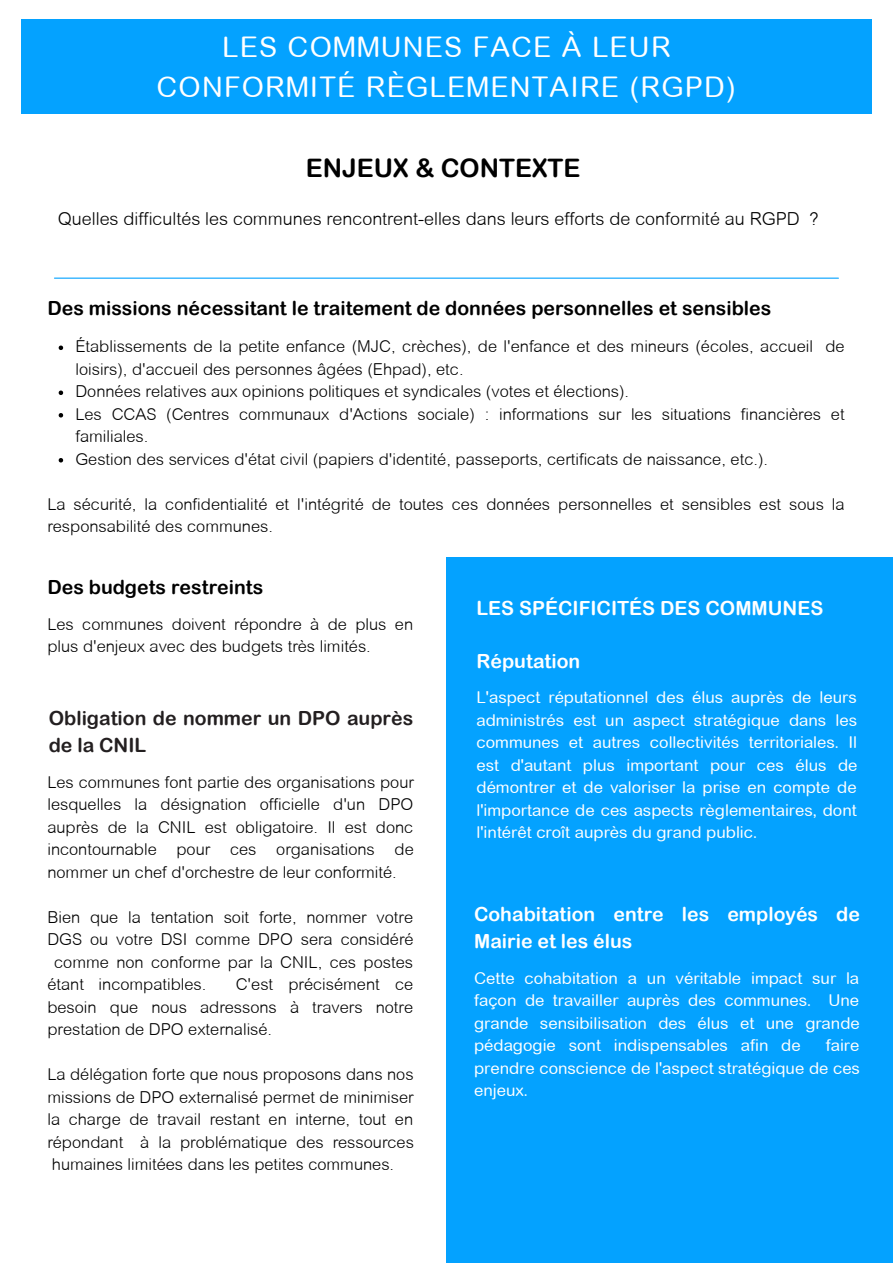
<style>
.page{position:relative;width:893px;height:1264px;background:#fff}
.page>*{position:absolute;margin:0;border:0;box-sizing:border-box;transform-origin:0 0}
.t1{font:28.5px/39.3px "Arial Rounded MT";letter-spacing:.045em;color:#fff;text-align:center}
.t2{font:25.5px "Arial Rounded MT Bold";color:#000}
.t3{font:19.5px "Arial Rounded MT Bold";color:#000}
.t4{font:19.5px/27px "Arial Rounded MT Bold";color:#fff}
.t5{font:19.5px/27px "Arial Rounded MT Bold";color:#231f20}
.t6{font:300 18px "Arial Rounded MT";color:#000}
.t7{font:300 16.5px/22.5px "Arial Rounded MT";color:#000}
.t8{font:16.5px/22.5px "Arial Rounded MT";color:#fff;text-align:justify}
</style>
<div class="page">
<div style="left:22px;top:19px;width:848px;height:95px;background:#04a2ff"></div>
<div style="left:446px;top:556px;width:446px;height:706px;background:#04a2ff"></div>
<hr style="left:54px;top:277px;width:784px;height:2px;background:#04a2ff">
<svg style="left:59px;top:345px;width:4px;height:5px"></svg>
<svg style="left:59px;top:390px;width:4px;height:5px"></svg>
<svg style="left:59px;top:413px;width:4px;height:4px"></svg>
<svg style="left:59px;top:458px;width:4px;height:4px"></svg>
<h1 class="t1" style="left:156px;top:27px;width:581px">LES COMMUNES FACE À LEUR<br>CONFORMITÉ RÈGLEMENTAIRE (RGPD)</h1>
<h2 class="t2" style="left:306px;top:153px;width:276px">ENJEUX &amp; CONTEXTE</h2>
<p class="t6" style="left:58px;top:208px;width:762px">Quelles difficultés les communes rencontrent-elles dans leurs efforts de conformité au RGPD ?</p>
<p class="t3" style="left:47px;top:297px;width:725px">Des missions nécessitant le traitement de données personnelles et sensibles</p>
<p class="t7" style="left:75px;top:335px;width:770px">Établissements de la petite enfance (MJC, crèches), de l'enfance et des mineurs (écoles, accueil de loisirs), d'accueil des personnes âgées (Ehpad), etc.<br>Données relatives aux opinions politiques et syndicales (votes et élections).<br>Les CCAS (Centres communaux d'Actions sociale) : informations sur les situations financières et familiales.<br>Gestion des services d'état civil (papiers d'identité, passeports, certificats de naissance, etc.).</p>
<p class="t7" style="left:47px;top:492px;width:798px">La sécurité, la confidentialité et l'intégrité de toutes ces données personnelles et sensibles est sous la responsabilité des communes.</p>
<p class="t3" style="left:47px;top:575px;width:217px">Des budgets restreints</p>
<p class="t7" style="left:47px;top:612px;width:367px">Les communes doivent répondre à de plus en plus d'enjeux avec des budgets très limités.</p>
<p class="t5" style="left:49px;top:704px;width:366px">Obligation de nommer un DPO auprès de la CNIL</p>
<p class="t7" style="left:47px;top:770px;width:368px;text-align:justify">Les communes font partie des organisations pour lesquelles la désignation officielle d'un DPO auprès de la CNIL est obligatoire. Il est donc incontournable pour ces organisations de nommer un chef d'orchestre de leur conformité.</p>
<p class="t7" style="left:47px;top:905px;width:367px">Bien que la tentation soit forte, nommer votre</p>
<p class="t7" style="left:47px;top:928px;width:368px">DGS ou votre DSI comme DPO sera considéré</p>
<p class="t7" style="left:54px;top:950px;width:360px">comme non conforme par la CNIL, ces postes</p>
<p class="t7" style="left:47px;top:973px;width:160px">étant incompatibles.</p>
<p class="t7" style="left:47px;top:973px;width:367px;text-align:justify;text-indent:188px">C'est précisément ce besoin que nous adressons à travers notre prestation de DPO externalisé.</p>
<p class="t7" style="left:47px;top:1063px;width:368px;text-align:justify">La délégation forte que nous proposons dans nos missions de DPO externalisé permet de minimiser la charge de travail restant en interne, tout en répondant à la problématique des ressources humaines limitées dans les petites communes.</p>
<p class="t4" style="left:476px;top:594px;width:348px">LES SPÉCIFICITÉS DES COMMUNES</p>
<p class="t4" style="left:476px;top:647px;width:105px">Réputation</p>
<p class="t8" style="left:476px;top:686px;width:382px">L'aspect réputationnel des élus auprès de leurs administrés est un aspect stratégique dans les communes et autres collectivités territoriales. Il est d'autant plus important pour ces élus de démontrer et de valoriser la prise en compte de l'importance de ces aspects règlementaires, dont l'intérêt croît auprès du grand public.</p>
<p class="t4" style="left:474px;top:900px;width:387px">Cohabitation entre les employés de<br>Mairie et les élus</p>
<p class="t8" style="left:474px;top:966px;width:387px">Cette cohabitation a un véritable impact sur la façon de travailler auprès des communes. Une grande sensibilisation des élus et une grande pédagogie sont indispensables afin de</p>
<p class="t8" style="left:474px;top:1034px;width:387px;text-indent:351px">faire prendre conscience de l'aspect stratégique de ces enjeux.</p>
</div>
